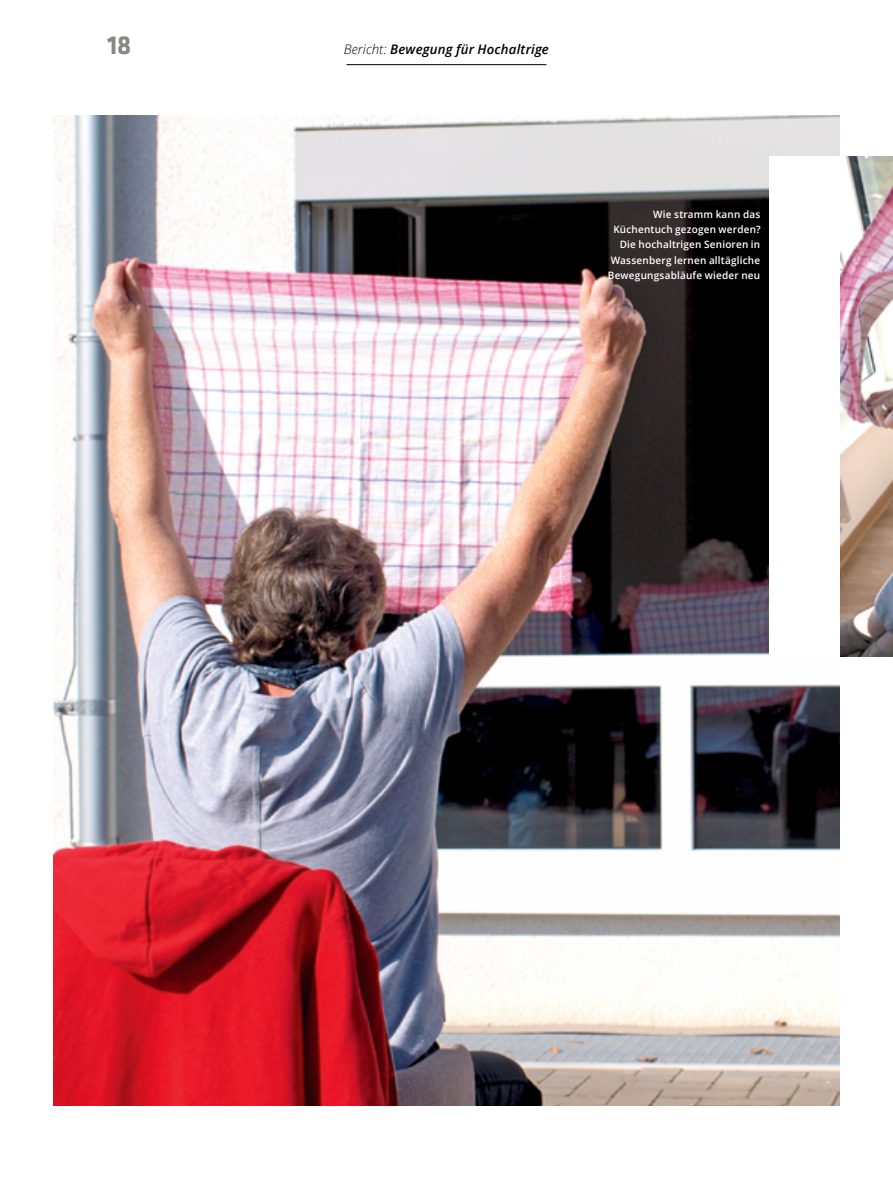
<style>
.page{position:relative;width:893px;height:1191px;background:#fff}
.page>*{position:absolute;margin:0;border:0;box-sizing:border-box;transform-origin:0 0}
.t1{font:700 27px "Klavika Basic";color:#878786}
.rubrik{font:italic 600 13.2px "Open Sans";letter-spacing:.015em;color:#000}
.bu{font:600 10.2px/15.3px "Open Sans";letter-spacing:.02em;color:#fff;text-align:right}
.s1{font-weight:300}
</style>
<div class="page">
<img style="left:53px;top:116px;width:787px;height:990px">
<img style="left:840px;top:156px;width:53px;height:500px">
<div style="left:769px;top:156px;width:71px;height:500px;background:#fff"></div>
<hr style="left:347px;top:64px;width:199px;height:1px;background:#000">
<h1 class="t1" style="left:107px;top:26px;width:26px">18</h1>
<p class="rubrik" style="left:344px;top:40px;width:207px"><span class="s1">Bericht:</span> Bewegung für Hochaltrige</p>
<p class="bu" style="left:608px;top:206px;width:154px">Wie stramm kann das<br>Küchentuch gezogen werden?<br>Die hochaltrigen Senioren in<br>Wassenberg lernen alltägliche<br>Bewegungsabläufe wieder neu</p>
</div>
